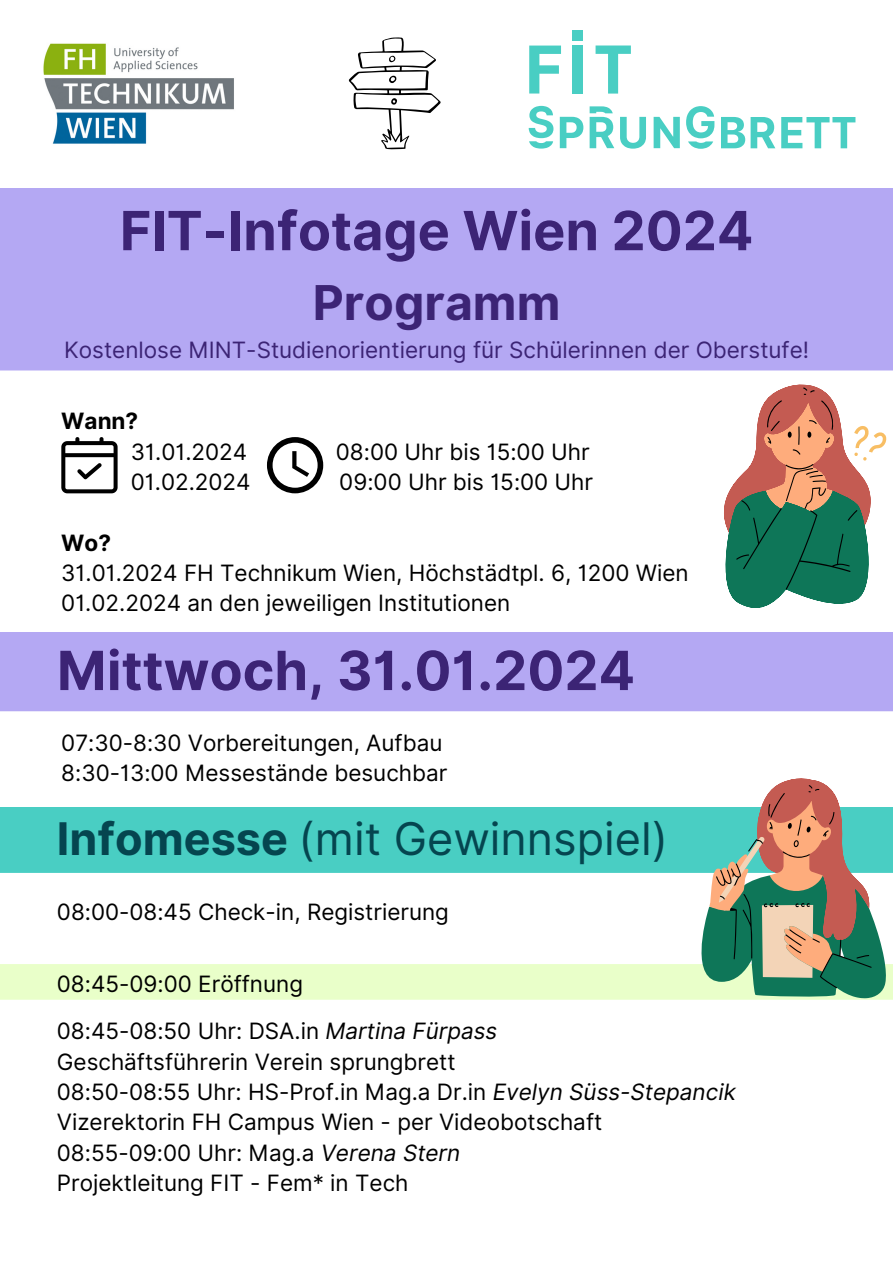
<style>
.page{position:relative;width:893px;height:1264px;background:#fff}
.page>*{position:absolute;margin:0;border:0;box-sizing:border-box;transform-origin:0 0}
.t1{font:700 54px "Inter";color:#3c2475}
.t2{font:700 48px "Inter";color:#3c2475}
.t3{font:45px "Inter";color:#05454f}
.t4{font:22.5px "Inter";color:#000}
.t5{font:22.5px "Inter";color:#3c2475}
.t6{font:700 22.5px "Inter";color:#000}
.s1{font-weight:700}
.s2{font-style:italic}
</style>
<div class="page">
<div style="left:0;top:188px;width:892px;height:182px;background:#b4a8f3"></div>
<svg style="left:724px;top:384px;width:162px;height:224px"></svg>
<img style="left:43px;top:43px;width:191px;height:101px">
<svg style="left:595px;top:45px;width:35px;height:49px"></svg>
<svg style="left:529px;top:46px;width:32px;height:47px"></svg>
<div style="left:572px;top:46px;width:11px;height:48px;background:#49cec3"></div>
<svg style="left:528px;top:106px;width:25px;height:43px"></svg>
<svg style="left:559px;top:117px;width:24px;height:31px"></svg>
<svg style="left:589px;top:106px;width:25px;height:42px"></svg>
<svg style="left:620px;top:117px;width:26px;height:32px"></svg>
<svg style="left:653px;top:117px;width:26px;height:31px"></svg>
<svg style="left:721px;top:117px;width:54px;height:31px"></svg>
<svg style="left:781px;top:117px;width:74px;height:31px"></svg>
<svg style="left:686px;top:106px;width:28px;height:43px"></svg>
<div style="left:572px;top:30px;width:11px;height:10px;background:#49cec3"></div>
<div style="left:0;top:632px;width:892px;height:79px;background:#b4a8f3"></div>
<svg style="left:0;top:778px;width:892px;height:221px"></svg>
<svg style="left:61px;top:437px;width:57px;height:56px"></svg>
<svg style="left:267px;top:437px;width:56px;height:56px"></svg>
<svg style="left:348px;top:37px;width:93px;height:113px"></svg>
<p class="t1" style="left:120px;top:198px;width:635px">FIT-Infotage Wien 2024</p>
<p class="t2" style="left:313px;top:274px;width:249px">Programm</p>
<p class="t5" style="left:64px;top:336px;width:746px">Kostenlose MINT-Studienorientierung für Schülerinnen der Oberstufe!</p>
<p class="t6" style="left:61px;top:407px;width:78px">Wann?</p>
<p class="t4" style="left:131px;top:438px;width:118px">31.01.2024</p>
<p class="t4" style="left:336px;top:438px;width:255px">08:00 Uhr bis 15:00 Uhr</p>
<p class="t4" style="left:131px;top:468px;width:121px">01.02.2024</p>
<p class="t4" style="left:339px;top:468px;width:255px">09:00 Uhr bis 15:00 Uhr</p>
<p class="t6" style="left:61px;top:529px;width:51px">Wo?</p>
<p class="t4" style="left:61px;top:559px;width:629px">31.01.2024 FH Technikum Wien, Höchstädtpl. 6, 1200 Wien</p>
<p class="t4" style="left:61px;top:590px;width:450px">01.02.2024 an den jeweiligen Institutionen</p>
<p class="t1" style="left:57px;top:638px;width:579px">Mittwoch, 31.01.2024</p>
<p class="t4" style="left:61px;top:729px;width:382px">07:30-8:30 Vorbereitungen, Aufbau</p>
<p class="t4" style="left:61px;top:759px;width:387px">8:30-13:00 Messestände besuchbar</p>
<p class="t3" style="left:57px;top:811px;width:612px"><span class="s1">Infomesse</span> (mit Gewinnspiel)</p>
<p class="t4" style="left:57px;top:898px;width:393px">08:00-08:45 Check-in, Registrierung</p>
<p class="t4" style="left:57px;top:970px;width:248px">08:45-09:00 Eröffnung</p>
<p class="t4" style="left:57px;top:1017px;width:442px">08:45-08:50 Uhr: DSA.in <span class="s2">Martina Fürpass</span></p>
<p class="t4" style="left:57px;top:1047px;width:400px">Geschäftsführerin Verein sprungbrett</p>
<p class="t4" style="left:57px;top:1078px;width:680px">08:50-08:55 Uhr: HS-Prof.in Mag.a Dr.in <span class="s2">Evelyn Süss-Stepancik</span></p>
<p class="t4" style="left:57px;top:1108px;width:547px">Vizerektorin FH Campus Wien - per Videobotschaft</p>
<p class="t4" style="left:57px;top:1138px;width:405px">08:55-09:00 Uhr: Mag.a <span class="s2">Verena Stern</span></p>
<p class="t4" style="left:57px;top:1169px;width:353px">Projektleitung FIT - Fem* in Tech</p>
</div>
